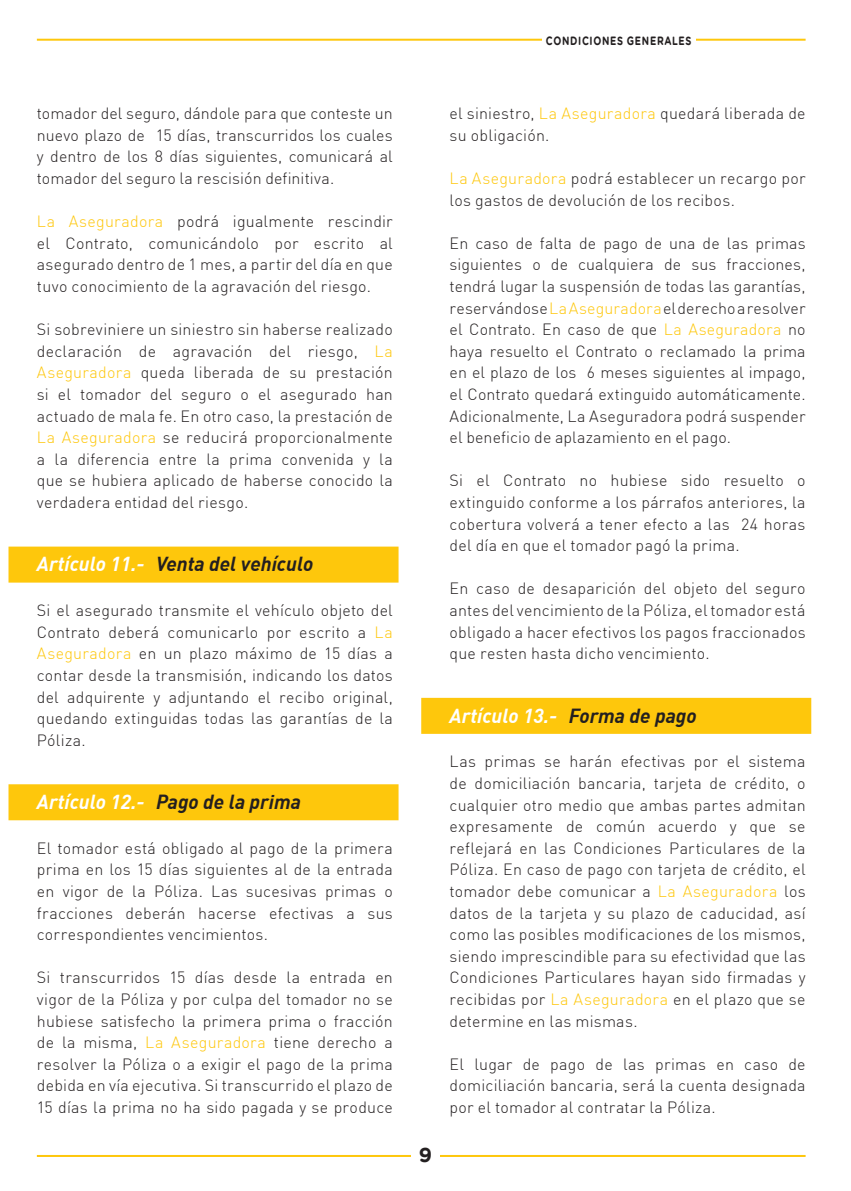
<style>
.page{position:relative;width:851px;height:1191px;background:#fff}
.page>*{position:absolute;margin:0;border:0;box-sizing:border-box;transform-origin:0 0}
.Articulos_Fondo_Amar{font:italic 700 20px "DIN";color:#231f20}
.Articulos_Fondo_Amar-2{font:italic 700 20px "DIN";color:#fff}
.Enunciado___punto{font:700 20px "Gotham Rounded";color:#231f20}
.t1{font:300 16px/21.6px "DIN";letter-spacing:.015em;color:#231f20;text-align:justify}
.Enunciado___punto-2{font:700 12px "Gotham Rounded";letter-spacing:.075em;color:#231f20;scale:.78 1}
.s1{color:#fec70c}
.s2{color:#fff}
.s3{color:#231f20}
</style>
<div class="page">
<hr style="left:37px;top:1155px;width:768px;height:2px;background:#fec70c">
<hr style="left:37px;top:39px;width:768px;height:2px;background:#fec70c">
<div style="left:542px;top:35px;width:153px;height:16px;background:#fff"></div>
<div style="left:411px;top:1146px;width:28px;height:18px;background:#fff"></div>
<div style="left:9px;top:546px;width:389px;height:36px;background:#fec70c"></div>
<div style="left:9px;top:784px;width:389px;height:36px;background:#fec70c"></div>
<div style="left:421px;top:698px;width:390px;height:36px;background:#fec70c"></div>
<p class="t1" style="left:37px;top:102px;width:357px">tomador del seguro, dándole para que conteste un nuevo plazo de 15 días, transcurridos los cuales y dentro de los 8 días siguientes, comunicará al tomador del seguro la rescisión definitiva.</p>
<p class="t1" style="left:37px;top:210px;width:357px"><span class="s1">La Aseguradora</span> podrá igualmente rescindir el Contrato, comunicándolo por escrito al asegurado dentro de 1 mes, a partir del día en que tuvo conocimiento de la agravación del riesgo.</p>
<p class="t1" style="left:37px;top:318px;width:357px">Si sobreviniere un siniestro sin haberse realizado declaración de agravación del riesgo, <span class="s1">La Aseguradora</span> queda liberada de su prestación si el tomador del seguro o el asegurado han actuado de mala fe. En otro caso, la prestación de <span class="s1">La Aseguradora</span> se reducirá proporcionalmente a la diferencia entre la prima convenida y la que se hubiera aplicado de haberse conocido la verdadera entidad del riesgo.</p>
<p class="Articulos_Fondo_Amar" style="left:37px;top:551px;width:278px"><span class="s2">Artículo 11.-</span> Venta del vehículo</p>
<p class="t1" style="left:37px;top:599px;width:357px">Si el asegurado transmite el vehículo objeto del Contrato deberá comunicarlo por escrito a <span class="s1">La Aseguradora</span> en un plazo máximo de 15 días a contar desde la transmisión, indicando los datos del adquirente y adjuntando el recibo original, quedando extinguidas todas las garantías de la Póliza.</p>
<p class="Articulos_Fondo_Amar" style="left:37px;top:789px;width:265px"><span class="s2">Artículo 12.-</span> Pago de la prima</p>
<p class="t1" style="left:37px;top:837px;width:357px">El tomador está obligado al pago de la primera prima en los 15 días siguientes al de la entrada en vigor de la Póliza. Las sucesivas primas o fracciones deberán hacerse efectivas a sus correspondientes vencimientos.</p>
<p class="t1" style="left:37px;top:966px;width:357px">Si transcurridos 15 días desde la entrada en vigor de la Póliza y por culpa del tomador no se hubiese satisfecho la primera prima o fracción de la misma, <span class="s1">La Aseguradora</span> tiene derecho a resolver la Póliza o a exigir el pago de la prima debida en vía ejecutiva. Si transcurrido el plazo de 15 días la prima no ha sido pagada y se produce</p>
<p class="Enunciado___punto-2" style="left:546px;top:32px;width:188px">CONDICIONES GENERALES</p>
<p class="t1" style="left:449px;top:102px;width:357px">el siniestro, <span class="s1">La Aseguradora</span> quedará liberada de su obligación.</p>
<p class="t1" style="left:449px;top:167px;width:357px"><span class="s1">La Aseguradora</span> podrá establecer un recargo por los gastos de devolución de los recibos.</p>
<p class="t1" style="left:449px;top:232px;width:357px">En caso de falta de pago de una de las primas siguientes o de cualquiera de sus fracciones, tendrá lugar la suspensión de todas las garantías, reservándose <span class="s1">La Aseguradora</span> el derecho a resolver el Contrato. En caso de que <span class="s1">La Aseguradora</span> no haya resuelto el Contrato o reclamado la prima en el plazo de los 6 meses siguientes al impago, el Contrato quedará extinguido automáticamente.<br>Adicionalmente, La Aseguradora podrá suspender el beneficio de aplazamiento en el pago.</p>
<p class="t1" style="left:449px;top:470px;width:357px">Si el Contrato no hubiese sido resuelto o extinguido conforme a los párrafos anteriores, la cobertura volverá a tener efecto a las 24 horas del día en que el tomador pagó la prima.</p>
<p class="t1" style="left:449px;top:578px;width:357px">En caso de desaparición del objeto del seguro antes del vencimiento de la Póliza, el tomador está obligado a hacer efectivos los pagos fraccionados que resten hasta dicho vencimiento.</p>
<p class="Enunciado___punto" style="left:419px;top:1140px;width:15px">9</p>
<p class="Articulos_Fondo_Amar-2" style="left:449px;top:702px;width:249px">Artículo 13.- <span class="s3">Forma de pago</span></p>
<p class="t1" style="left:449px;top:750px;width:357px">Las primas se harán efectivas por el sistema de domiciliación bancaria, tarjeta de crédito, o cualquier otro medio que ambas partes admitan expresamente de común acuerdo y que se reflejará en las Condiciones Particulares de la Póliza. En caso de pago con tarjeta de crédito, el tomador debe comunicar a <span class="s1">La Aseguradora</span> los datos de la tarjeta y su plazo de caducidad, así como las posibles modificaciones de los mismos, siendo imprescindible para su efectividad que las Condiciones Particulares hayan sido firmadas y recibidas por <span class="s1">La Aseguradora</span> en el plazo que se determine en las mismas.</p>
<p class="t1" style="left:449px;top:1053px;width:357px">El lugar de pago de las primas en caso de domiciliación bancaria, será la cuenta designada por el tomador al contratar la Póliza.</p>
</div>
